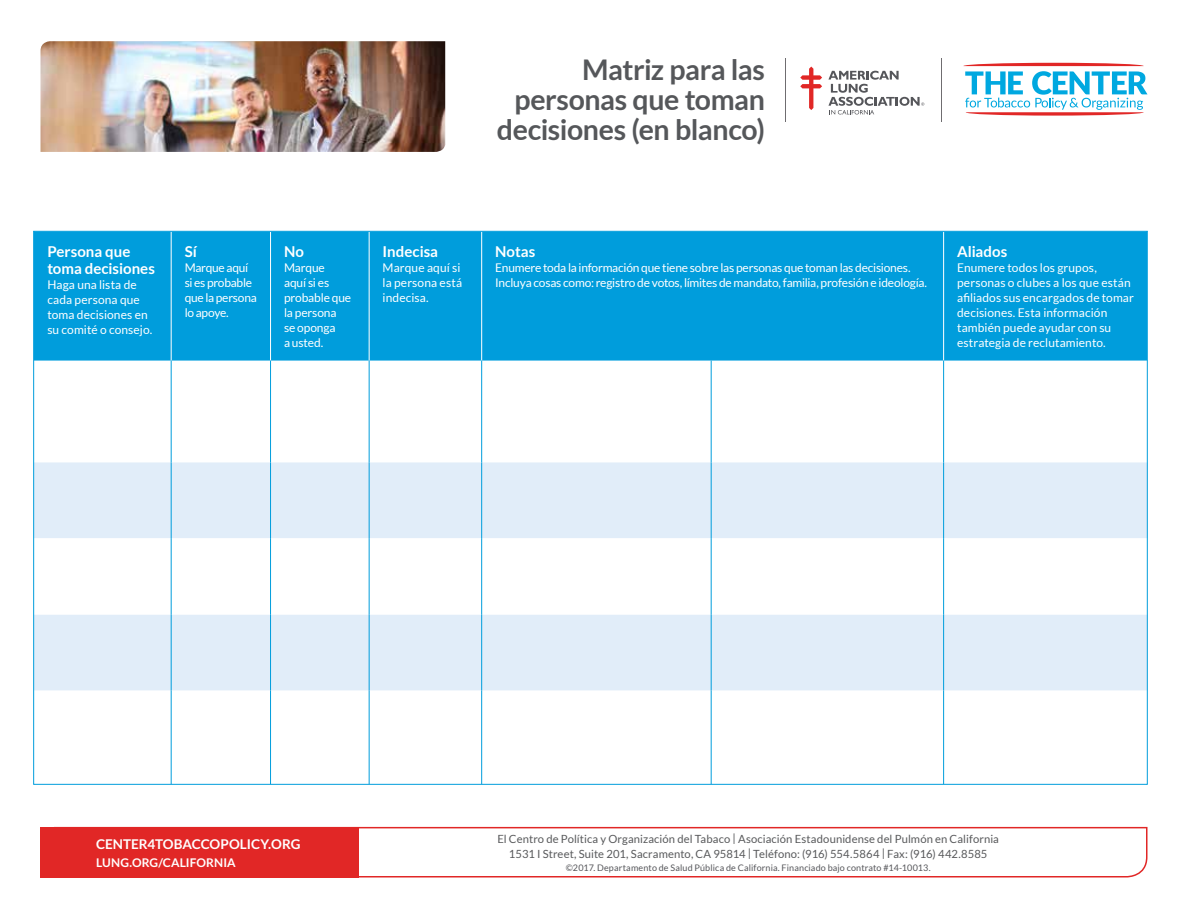
<style>
.page{position:relative;width:1188px;height:918px;background:#fff}
.page>*{position:absolute;margin:0;border:0;box-sizing:border-box;transform-origin:0 0}
.t1{font:700 28.5px/30px "Lato";letter-spacing:-.015em;color:#55575a;text-align:right}
.t2{font:700 15px/16.5px "Lato";color:#fff}
.t3{font:700 13.5px "Lato";color:#fff}
.t4{font:12px/15px "Lato";letter-spacing:-.005em;color:#fff}
.t5{font:700 12px "Lato";letter-spacing:.01em;color:#fff}
.t6{font:11.25px/15px "Lato";letter-spacing:.01em;color:#58595b;text-align:center}
.t7{font:9px "Lato";letter-spacing:.015em;color:#55565a}
</style>
<div class="page">
<svg style="left:54px;top:826px;width:1094px;height:52px"></svg>
<div style="left:40px;top:827px;width:319px;height:51px;background:#e12726"></div>
<div style="left:35px;top:233px;width:1111px;height:128px;background:#009ddc"></div>
<svg style="left:35px;top:462px;width:1111px;height:228px;fill:#e1edf9"></svg>
<hr style="left:171px;top:231px;width:1px;height:130px;background:#fff">
<hr style="left:270px;top:231px;width:1px;height:130px;background:#fff">
<hr style="left:369px;top:231px;width:1px;height:130px;background:#fff">
<hr style="left:481px;top:231px;width:1px;height:130px;background:#fff">
<hr style="left:943px;top:231px;width:1px;height:130px;background:#fff">
<hr style="left:171px;top:361px;width:1px;height:101px;background:#009ddc">
<hr style="left:270px;top:361px;width:1px;height:101px;background:#009ddc">
<hr style="left:369px;top:361px;width:1px;height:101px;background:#009ddc">
<hr style="left:481px;top:361px;width:1px;height:101px;background:#009ddc">
<hr style="left:711px;top:361px;width:1px;height:101px;background:#009ddc">
<hr style="left:943px;top:361px;width:1px;height:101px;background:#009ddc">
<hr style="left:171px;top:538px;width:1px;height:77px;background:#009ddc">
<hr style="left:270px;top:538px;width:1px;height:77px;background:#009ddc">
<hr style="left:369px;top:538px;width:1px;height:77px;background:#009ddc">
<hr style="left:481px;top:538px;width:1px;height:77px;background:#009ddc">
<hr style="left:711px;top:538px;width:1px;height:77px;background:#009ddc">
<hr style="left:943px;top:538px;width:1px;height:77px;background:#009ddc">
<hr style="left:171px;top:690px;width:1px;height:94px;background:#009ddc">
<hr style="left:270px;top:690px;width:1px;height:94px;background:#009ddc">
<hr style="left:369px;top:690px;width:1px;height:94px;background:#009ddc">
<hr style="left:481px;top:690px;width:1px;height:94px;background:#009ddc">
<hr style="left:711px;top:690px;width:1px;height:94px;background:#009ddc">
<hr style="left:943px;top:690px;width:1px;height:94px;background:#009ddc">
<hr style="left:171px;top:462px;width:1px;height:76px;background:#009ddc">
<hr style="left:270px;top:462px;width:1px;height:76px;background:#009ddc">
<hr style="left:369px;top:462px;width:1px;height:76px;background:#009ddc">
<hr style="left:481px;top:462px;width:1px;height:76px;background:#009ddc">
<hr style="left:711px;top:462px;width:1px;height:76px;background:#009ddc">
<hr style="left:943px;top:462px;width:1px;height:76px;background:#009ddc">
<hr style="left:171px;top:615px;width:1px;height:75px;background:#009ddc">
<hr style="left:270px;top:615px;width:1px;height:75px;background:#009ddc">
<hr style="left:369px;top:615px;width:1px;height:75px;background:#009ddc">
<hr style="left:481px;top:615px;width:1px;height:75px;background:#009ddc">
<hr style="left:711px;top:615px;width:1px;height:75px;background:#009ddc">
<hr style="left:943px;top:615px;width:1px;height:75px;background:#009ddc">
<svg style="left:963px;top:63px;width:185px;height:53px"></svg>
<svg style="left:828px;top:71px;width:96px;height:43px"></svg>
<svg style="left:800px;top:67px;width:22px;height:43px"></svg>
<hr style="left:942px;top:58px;width:1px;height:64px;background:#6f6d70">
<img style="left:40px;top:41px;width:405px;height:111px">
<hr style="left:786px;top:58px;width:1px;height:64px;background:#6f6d70">
<h1 class="t1" style="left:497px;top:54px;width:270px">Matriz para las personas que toman decisiones (en blanco)</h1>
<p class="t2" style="left:47px;top:243px;width:109px">Persona que toma decisiones</p>
<p class="t4" style="left:47px;top:277px;width:107px">Haga una lista de cada persona que toma decisiones en su comité o consejo.</p>
<p class="t2" style="left:185px;top:243px;width:14px">Sí</p>
<p class="t4" style="left:185px;top:260px;width:74px">Marque aquí si es probable que la persona lo apoye.</p>
<p class="t2" style="left:284px;top:243px;width:21px">No</p>
<p class="t4" style="left:284px;top:260px;width:69px">Marque<br>aquí si es probable que la persona<br>se oponga<br>a usted.</p>
<p class="t2" style="left:383px;top:243px;width:57px">Indecisa</p>
<p class="t4" style="left:383px;top:260px;width:81px">Marque aquí si la persona está indecisa.</p>
<p class="t2" style="left:495px;top:243px;width:42px">Notas</p>
<p class="t4" style="left:495px;top:260px;width:433px">Enumere toda la información que tiene sobre las personas que toman las decisiones.<br>Incluya cosas como: registro de votos, límites de mandato, familia, profesión e ideología.</p>
<p class="t2" style="left:957px;top:243px;width:52px">Aliados</p>
<p class="t4" style="left:957px;top:260px;width:178px">Enumere todos los grupos, personas o clubes a los que están afiliados sus encargados de tomar decisiones. Esta información también puede ayudar con su estrategia de reclutamiento.</p>
<p class="t3" style="left:96px;top:836px;width:206px">CENTER4TOBACCOPOLICY.ORG</p>
<p class="t5" style="left:96px;top:856px;width:141px">LUNG.ORG/CALIFORNIA</p>
<p class="t6" style="left:497px;top:831px;width:503px">El Centro de Política y Organización del Tabaco | Asociación Estadounidense del Pulmón en California<br>1531 I Street, Suite 201, Sacramento, CA 95814 | Teléfono: (916) 554.5864 | Fax: (916) 442.8585</p>
<p class="t7" style="left:566px;top:863px;width:366px">©2017. Departamento de Salud Pública de California. Financiado bajo contrato #14-10013.</p>
</div>
